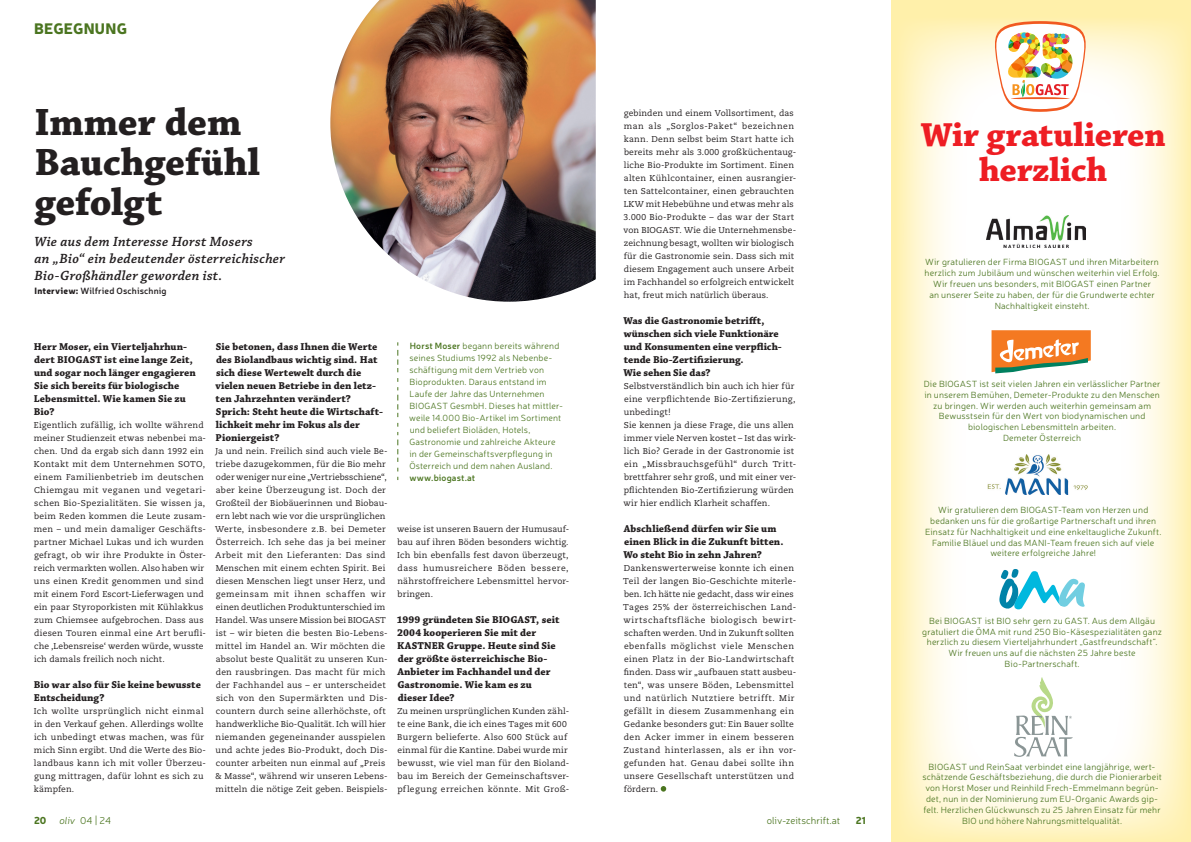
<style>
.page{position:relative;width:1191px;height:842px;background:#fff}
.page>*{position:absolute;margin:0;border:0;box-sizing:border-box;transform-origin:0 0}
.t1{font:700 40px/40px "Chaparral Pro";letter-spacing:-.005em;color:#231f20}
.t2{font:700 35px/35px "Chaparral Pro";letter-spacing:-.01em;color:#ee1d23;text-align:center}
.t3{font:900 15px "Neris";letter-spacing:.02em;color:#4b7520}
.t4{font:14px/16.8px "Chaparral Pro Semibold It Capt";letter-spacing:.02em;color:#231f20}
.t5{font:700 10.5px/13px "Chaparral Pro";color:#231f20}
.t6{font:300 10px "Neris";color:#4b7520}
.t7{font:900 10px "Neris";color:#4b7520}
.t8{font:300 9px/10.8px "Neris";letter-spacing:.015em;color:#4b7520;text-align:center}
.t9{font:600 9px "Neris";letter-spacing:.02em;color:#231f20}
.t10{font:600 9px "Neris";letter-spacing:.02em;color:#4b7520}
.t11{font:8.5px/13px "Caecilia LT Std";letter-spacing:.025em;color:#231f20}
.s1{font-weight:900}
.s2{font-style:italic}
.s3{font-weight:600}
</style>
<div class="page">
<svg style="left:660px;top:786px;width:6px;height:6px"></svg>
<img style="left:330px;top:0;width:266px;height:302px">
<div style="left:891px;top:0;width:300px;height:842px;background:#fff0aa"></div>
<svg style="left:900px;top:22px;width:287px;height:817px;background:#fefbeb"></svg>
<img style="left:986px;top:215px;width:99px;height:33px">
<svg style="left:991px;top:330px;width:99px;height:43px;background:#e09d61"></svg>
<img style="left:987px;top:454px;width:100px;height:41px">
<svg style="left:999px;top:569px;width:85px;height:40px;background:#9adae9"></svg>
<svg style="left:1014px;top:678px;width:58px;height:79px;background:#e7ebe5"></svg>
<img style="left:995px;top:21px;width:90px;height:91px">
<svg style="left:397px;top:342px;width:1px;height:138px"></svg>
<h3 class="t3" style="left:34px;top:17px;width:94px">BEGEGNUNG</h3>
<h1 class="t1" style="left:34px;top:104px;width:227px">Immer dem<br>Bauchgefühl gefolgt</h1>
<h3 class="t4" style="left:34px;top:234px;width:252px">Wie aus dem Interesse Horst Mosers<br>an „Bio“ ein bedeutender österreichischer<br>Bio-Großhändler geworden ist.</h3>
<p class="t9" style="left:34px;top:284px;width:134px"><span class="s1">Interview:</span> Wilfried Oschischnig</p>
<p class="t5" style="left:34px;top:340px;width:163px">Herr Moser, ein Vierteljahrhun&shy;dert BIOGAST ist eine lange Zeit, und sogar noch länger engagieren<br>Sie sich bereits für biologische<br>Lebensmittel. Wie kamen Sie zu<br>Bio?</p>
<p class="t11" style="left:34px;top:418px;width:174px">Eigentlich zufällig, ich wollte während meiner Studienzeit etwas nebenbei ma&shy;chen. Und da ergab sich dann 1992 ein Kontakt mit dem Unternehmen SOTO, einem Familienbetrieb im deutschen Chiemgau mit veganen und vegetari&shy;schen Bio-Spezialitäten. Sie wissen ja, beim Reden kommen die Leute zusam&shy;men – und mein damaliger Geschäfts&shy;partner Michael Lukas und ich wurden gefragt, ob wir ihre Produkte in Öster&shy;reich vermarkten wollen. Also haben wir uns einen Kredit genommen und sind mit einem Ford Escort-Lieferwagen und ein paar Styroporkisten mit Kühlakkus zum Chiemsee aufgebrochen. Dass aus diesen Touren einmal eine Art berufli&shy;che ‚Lebensreise‘ werden würde, wusste ich damals freilich noch nicht.</p>
<p class="t5" style="left:34px;top:678px;width:168px">Bio war also für Sie keine bewusste<br>Entscheidung?</p>
<p class="t11" style="left:34px;top:704px;width:174px">Ich wollte ursprünglich nicht einmal in den Verkauf gehen. Allerdings wollte ich unbedingt etwas machen, was für mich Sinn ergibt. Und die Werte des Bio&shy;landbaus kann ich mit voller Überzeu&shy;gung mittragen, dafür lohnt es sich zu kämpfen.</p>
<p class="t7" style="left:34px;top:813px;width:14px">20</p>
<p class="t6" style="left:60px;top:814px;width:53px"><span class="s2">oliv</span> 04 | 24</p>
<p class="t5" style="left:215px;top:340px;width:169px">Sie betonen, dass Ihnen die Werte des Biolandbaus wichtig sind. Hat sich diese Wertewelt durch die vielen neuen Betriebe in den letz&shy;ten Jahrzehnten verändert?<br>Sprich: Steht heute die Wirtschaft&shy;lichkeit mehr im Fokus als der<br>Pioniergeist?</p>
<p class="t11" style="left:215px;top:444px;width:174px">Ja und nein. Freilich sind auch viele Be&shy;triebe dazugekommen, für die Bio mehr oder weniger nur eine „Vertriebsschiene“, aber keine Überzeugung ist. Doch der Großteil der Biobäuerinnen und Biobau&shy;ern lebt nach wie vor die ursprünglichen Werte, insbesondere z.B. bei Demeter Österreich. Ich sehe das ja bei meiner Arbeit mit den Lieferanten: Das sind Menschen mit einem echten Spirit. Bei diesen Menschen liegt unser Herz, und gemeinsam mit ihnen schaffen wir einen deutlichen Produktunterschied im Handel. Was unsere Mission bei BIOGAST ist – wir bieten die besten Bio-Lebens&shy;mittel im Handel an. Wir möchten die absolut beste Qualität zu unseren Kun&shy;den rausbringen. Das macht für mich der Fachhandel aus – er unterscheidet sich von den Supermärkten und Dis&shy;countern durch seine allerhöchste, oft handwerkliche Bio-Qualität. Ich will hier niemanden gegeneinander ausspielen und achte jedes Bio-Produkt, doch Dis&shy;counter arbeiten nun einmal auf „Preis &amp; Masse“, während wir unseren Lebens&shy;mitteln die nötige Zeit geben. Beispiels-</p>
<p class="t8" style="left:409px;top:340px;width:155px;line-height:12px;text-align:left"><span class="s3">Horst Moser</span> begann bereits während seines Studiums 1992 als Nebenbe&shy;schäftigung mit dem Vertrieb von Bioprodukten. Daraus entstand im Laufe der Jahre das Unternehmen BIOGAST GesmbH. Dieses hat mittler&shy;weile 14.000 Bio-Artikel im Sortiment und beliefert Bioläden, Hotels, Gastronomie und zahlreiche Akteure in der Gemeinschaftsverpflegung in Österreich und dem nahen Ausland.</p>
<p class="t10" style="left:409px;top:472px;width:67px">www.biogast.at</p>
<p class="t11" style="left:397px;top:522px;width:174px;text-align:justify">weise ist unseren Bauern der Humusauf&shy;bau auf ihren Böden besonders wichtig.<br>Ich bin ebenfalls fest davon überzeugt, dass humusreichere Böden bessere, nährstoffreichere Lebensmittel hervor&shy;bringen.</p>
<p class="t5" style="left:397px;top:613px;width:164px">1999 gründeten Sie BIOGAST, seit<br>2004 kooperieren Sie mit der<br>KASTNER Gruppe. Heute sind Sie der größte österreichische Bio-<br>Anbieter im Fachhandel und der<br>Gastronomie. Wie kam es zu dieser Idee?</p>
<p class="t11" style="left:397px;top:704px;width:174px">Zu meinen ursprünglichen Kunden zähl&shy;te eine Bank, die ich eines Tages mit 600<br>Burgern belieferte. Also 600 Stück auf einmal für die Kantine. Dabei wurde mir bewusst, wie viel man für den Bioland&shy;bau im Bereich der Gemeinschaftsver&shy;pflegung erreichen könnte. Mit Groß-</p>
<p class="t11" style="left:623px;top:106px;width:174px">gebinden und einem Vollsortiment, das man als „Sorglos-Paket“ bezeichnen kann. Denn selbst beim Start hatte ich bereits mehr als 3.000 großküchentaug&shy;liche Bio-Produkte im Sortiment. Einen alten Kühlcontainer, einen ausrangier&shy;ten Sattelcontainer, einen gebrauchten LKW mit Hebebühne und etwas mehr als 3.000 Bio-Produkte – das war der Start von BIOGAST. Wie die Unternehmensbe&shy;zeichnung besagt, wollten wir biologisch für die Gastronomie sein. Dass sich mit diesem Engagement auch unsere Arbeit im Fachhandel so erfolgreich entwickelt hat, freut mich natürlich überaus.</p>
<p class="t5" style="left:623px;top:314px;width:160px">Was die Gastronomie betrifft, wünschen sich viele Funktionäre und Konsumenten eine verpflich&shy;tende Bio-Zertifizierung.<br>Wie sehen Sie das?</p>
<p class="t11" style="left:623px;top:379px;width:174px">Selbstverständlich bin auch ich hier für eine verpflichtende Bio-Zertifizierung, unbedingt!<br>Sie kennen ja diese Frage, die uns allen immer viele Nerven kostet – Ist das wirk&shy;lich Bio? Gerade in der Gastronomie ist ein „Missbrauchsgefühl“ durch Tritt&shy;brettfahrer sehr groß, und mit einer ver&shy;pflichtenden Bio-Zertifizierung würden wir hier endlich Klarheit schaffen.</p>
<p class="t5" style="left:623px;top:522px;width:162px">Abschließend dürfen wir Sie um einen Blick in die Zukunft bitten.<br>Wo steht Bio in zehn Jahren?</p>
<p class="t11" style="left:623px;top:561px;width:174px">Dankenswerterweise konnte ich einen Teil der langen Bio-Geschichte miterle&shy;ben. Ich hätte nie gedacht, dass wir eines Tages 25% der österreichischen Land&shy;wirtschaftsfläche biologisch bewirt&shy;schaften werden. Und in Zukunft sollten ebenfalls möglichst viele Menschen einen Platz in der Bio-Landwirtschaft finden. Dass wir „aufbauen statt ausbeu&shy;ten“, was unsere Böden, Lebensmittel und natürlich Nutztiere betrifft. Mir gefällt in diesem Zusammenhang ein Gedanke besonders gut: Ein Bauer sollte den Acker immer in einem besseren Zustand hinterlassen, als er ihn vor&shy;gefunden hat. Genau dabei sollte ihn unsere Gesellschaft unterstützen und fördern.</p>
<p class="t6" style="left:767px;top:814px;width:75px">oliv-zeitschrift.at</p>
<p class="t7" style="left:856px;top:813px;width:11px">21</p>
<h2 class="t2" style="left:920px;top:119px;width:246px">Wir gratulieren herzlich</h2>
<p class="t8" style="left:924px;top:257px;width:237px">Wir gratulieren der Firma BIOGAST und ihren Mitarbeitern herzlich zum Jubiläum und wünschen weiterhin viel Erfolg.<br>Wir freuen uns besonders, mit BIOGAST einen Partner<br>an unserer Seite zu haben, der für die Grundwerte echter Nachhaltigkeit einsteht.</p>
<p class="t8" style="left:923px;top:378px;width:238px">Die BIOGAST ist seit vielen Jahren ein verlässlicher Partner in unserem Bemühen, Demeter-Produkte zu den Menschen zu bringen. Wir werden auch weiterhin gemeinsam am Bewusstsein für den Wert von biodynamischen und biologischen Lebensmitteln arbeiten.<br>Demeter Österreich</p>
<p class="t8" style="left:925px;top:504px;width:238px">Wir gratulieren dem BIOGAST-Team von Herzen und bedanken uns für die großartige Partnerschaft und ihren Einsatz für Nachhaltigkeit und eine enkeltaugliche Zukunft.<br>Familie Bläuel und das MANI-Team freuen sich auf viele weitere erfolgreiche Jahre!</p>
<p class="t8" style="left:922px;top:615px;width:241px">Bei BIOGAST ist BIO sehr gern zu GAST. Aus dem Allgäu gratuliert die ÖMA mit rund 250 Bio-Käsespezialitäten ganz herzlich zu diesem Vierteljahrhundert „Gastfreundschaft“.<br>Wir freuen uns auf die nächsten 25 Jahre beste Bio-Partnerschaft.</p>
<p class="t8" style="left:922px;top:761px;width:241px">BIOGAST und ReinSaat verbindet eine langjährige, wert&shy;schätzende Geschäftsbeziehung, die durch die Pionierarbeit von Horst Moser und Reinhild Frech-Emmelmann begrün&shy;det, nun in der Nominierung zum EU-Organic Awards gip&shy;felt. Herzlichen Glückwunsch zu 25 Jahren Einsatz für mehr BIO und höhere Nahrungsmittelqualität.</p>
</div>
